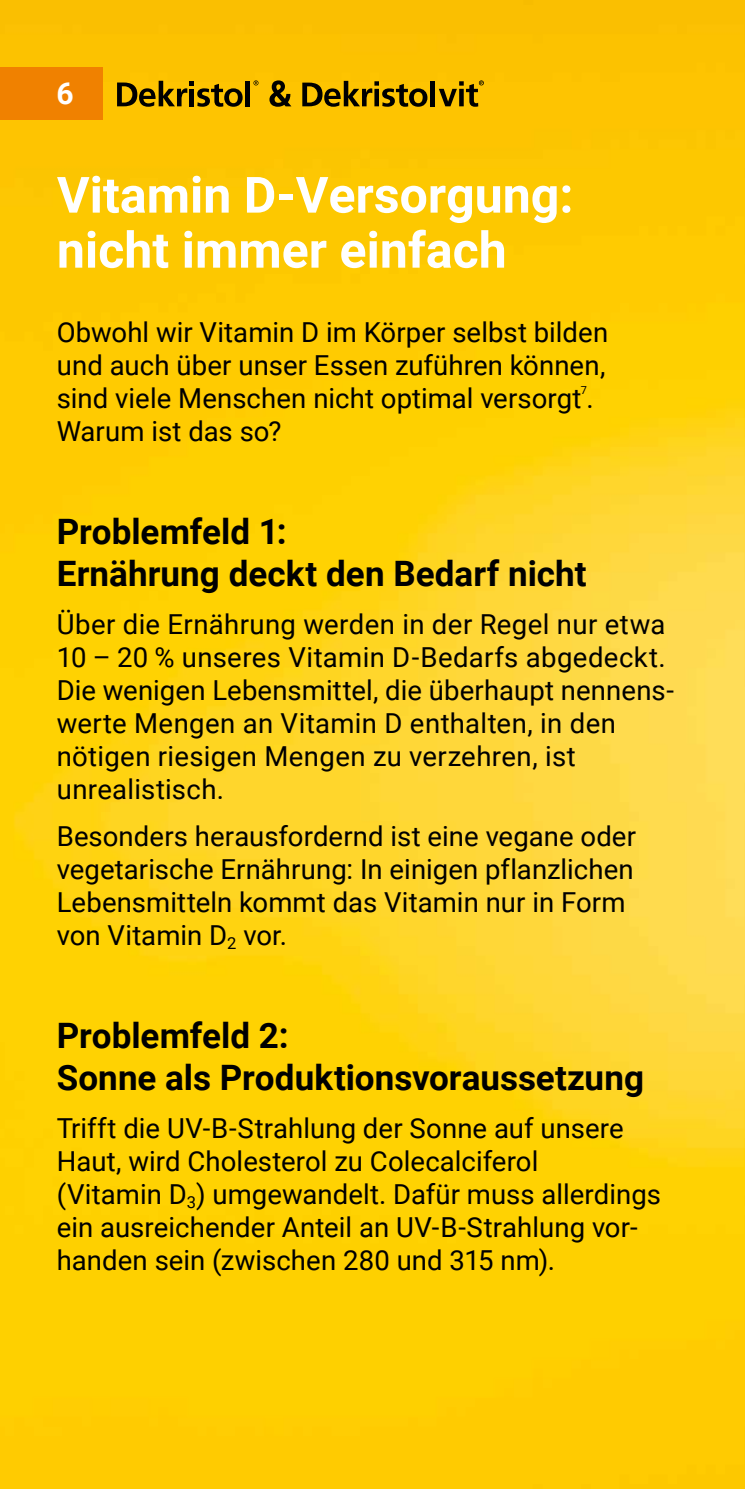
<style>
.page{position:relative;width:745px;height:1489px;background:#fff}
.page>*{position:absolute;margin:0;border:0;box-sizing:border-box;transform-origin:0 0}
.t1{font:700 50px/55px "Roboto";color:#fff}
.t2{font:700 35px/42px "Roboto";color:#000}
.t3{font:700 30px "Roboto";color:#fff}
.t4{font:27.5px/33px "Roboto";letter-spacing:.005em;color:#000}
.t5{font:11px "Roboto";color:#000}
</style>
<div class="page">
<img style="left:0;top:0;width:744px;height:1488px">
<svg style="left:269px;top:80px;width:22px;height:27px"></svg>
<svg style="left:302px;top:81px;width:125px;height:26px;background:#957300"></svg>
<svg style="left:438px;top:80px;width:45px;height:27px"></svg>
<div style="left:430px;top:81px;width:5px;height:25px;background:#000"></div>
<svg style="left:253px;top:80px;width:5px;height:5px"></svg>
<div style="left:245px;top:81px;width:5px;height:25px;background:#000"></div>
<svg style="left:117px;top:81px;width:125px;height:26px;background:#937100"></svg>
<div style="left:0;top:67px;width:103px;height:53px;background:#f08100"></div>
<p class="t3" style="left:57px;top:73px;width:19px">6</p>
<h1 class="t1" style="left:57px;top:165px;width:517px">Vitamin D-Versorgung: nicht immer einfach</h1>
<p class="t4" style="left:57px;top:314px;width:552px;text-align:justify">Obwohl wir Vitamin D im Körper selbst bilden und auch über unser Essen zuführen können, sind viele Menschen nicht optimal versorgt .</p>
<p class="t5" style="left:580px;top:382px;width:8px">7</p>
<p class="t4" style="left:57px;top:413px;width:226px">Warum ist das so?</p>
<p class="t2" style="left:57px;top:509px;width:531px">Problemfeld 1:<br>Ernährung deckt den Bedarf nicht</p>
<p class="t4" style="left:57px;top:606px;width:618px">Über die Ernährung werden in der Regel nur etwa 10 – 20 % unseres Vitamin D-Bedarfs abgedeckt.<br>Die wenigen Lebensmittel, die überhaupt nennens&shy;werte Mengen an Vitamin D enthalten, in den nötigen riesigen Mengen zu verzehren, ist unrealistisch.</p>
<p class="t4" style="left:57px;top:818px;width:580px">Besonders herausfordernd ist eine vegane oder vegetarische Ernährung: In einigen pflanzlichen Lebensmitteln kommt das Vitamin nur in Form von Vitamin D<sub>2</sub> vor.</p>
<p class="t2" style="left:57px;top:1013px;width:588px">Problemfeld 2:<br>Sonne als Produktionsvoraussetzung</p>
<p class="t4" style="left:57px;top:1110px;width:605px">Trifft die UV-B-Strahlung der Sonne auf unsere Haut, wird Cholesterol zu Colecalciferol<br>(Vitamin D<sub>3</sub>) umgewandelt. Dafür muss allerdings ein ausreichender Anteil an UV-B-Strahlung vor&shy;handen sein (zwischen 280 und 315 nm).</p>
</div>
